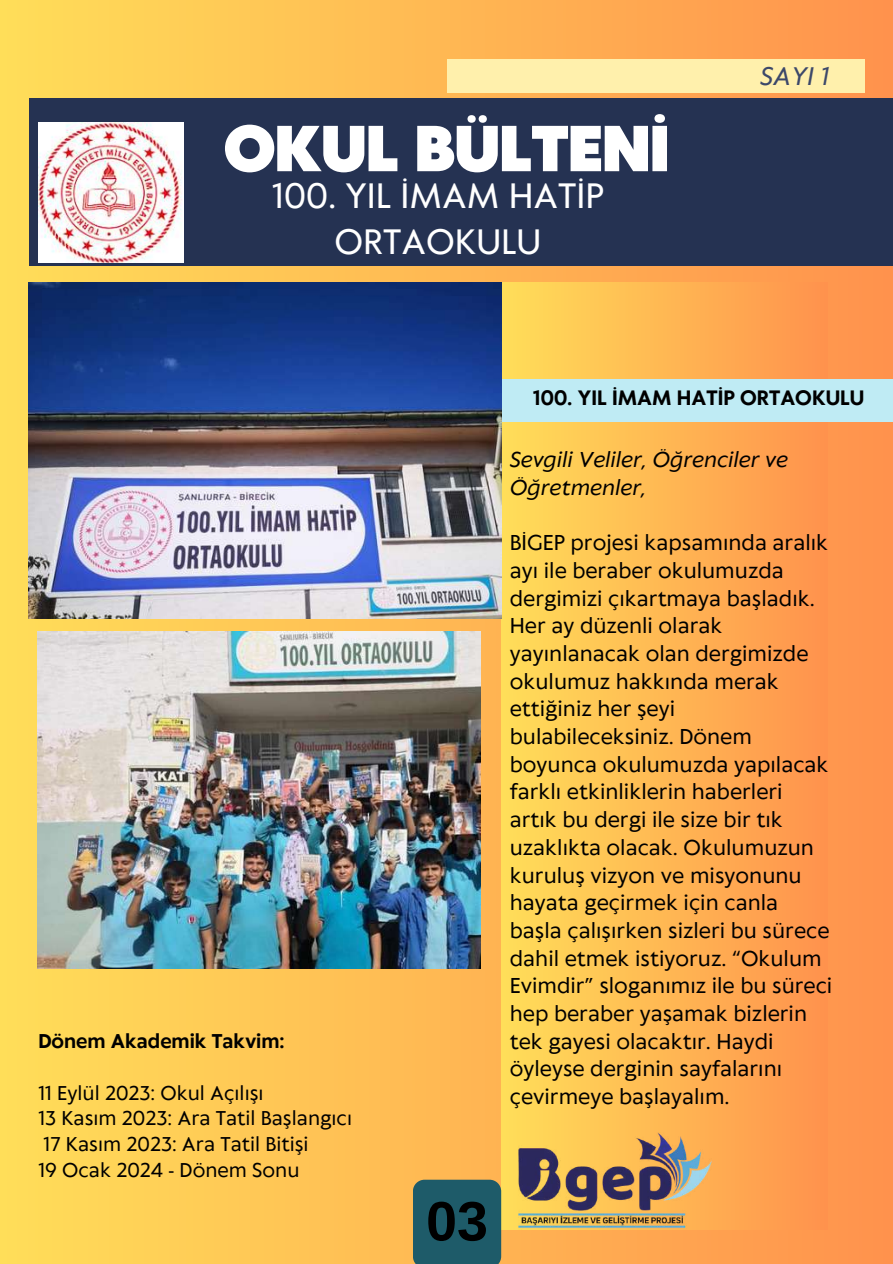
<style>
.page{position:relative;width:893px;height:1264px;background:#fff}
.page>*{position:absolute;margin:0;border:0;box-sizing:border-box;transform-origin:0 0}
.t1{font:900 60.75px "Klein Text";color:#fff}
.t2{font:700 55.65px "Arimo";color:#000}
.t3{font:33px/46.2px "Klein Text";color:#fff;text-align:center}
.t4{font:italic 23.85px "Klein Text";color:#3c486a}
.t5{font:20.1px/27.6px "Klein Text";color:#000}
.t6{font:italic 20.1px/27.6px "Klein Text";color:#000}
.t7{font:700 19.5px "Klein Text";color:#000}
.t8{font:18.75px/25.7px "Klein Text";color:#000}
.t9{font:700 18.75px "Klein Text";color:#000}
</style>
<div class="page">
<div style="left:0;top:0;width:892px;height:1263px;background:linear-gradient(to right,#fedd59,#ff934f)"></div>
<div style="left:501px;top:282px;width:326px;height:947px;background:linear-gradient(to right,#ffde59,#ff924d)"></div>
<div style="left:29px;top:98px;width:863px;height:168px;background:#253252"></div>
<div style="left:446px;top:59px;width:418px;height:33px;background:#fff0ac"></div>
<div style="left:501px;top:380px;width:391px;height:42px;background:#bfebf4"></div>
<img style="left:29px;top:282px;width:472px;height:337px">
<img style="left:37px;top:631px;width:443px;height:337px">
<img style="left:38px;top:123px;width:145px;height:139px">
<img style="left:518px;top:1129px;width:193px;height:100px">
<div style="left:413px;top:1179px;width:88px;height:84px;background:#1e5b69"></div>
<h1 class="t1" style="left:224px;top:118px;width:446px">OKUL BÜLTENİ</h1>
<h3 class="t3" style="left:272px;top:175px;width:333px">100. YIL İMAM HATİP<br>ORTAOKULU</h3>
<p class="t4" style="left:760px;top:64px;width:70px">SAYI 1</p>
<p class="t9" style="left:38px;top:1031px;width:248px">Dönem Akademik Takvim:</p>
<p class="t8" style="left:38px;top:1081px;width:315px">11 Eylül 2023: Okul Açılışı<br>13 Kasım 2023: Ara Tatil Başlangıcı<br>17 Kasım 2023: Ara Tatil Bitişi<br>19 Ocak 2024 - Dönem Sonu</p>
<p class="t7" style="left:533px;top:388px;width:332px">100. YIL İMAM HATİP ORTAOKULU</p>
<p class="t6" style="left:510px;top:447px;width:279px">Sevgili Veliler, Öğrenciler ve<br>Öğretmenler,</p>
<p class="t5" style="left:510px;top:530px;width:324px">BİGEP projesi kapsamında aralık ayı ile beraber okulumuzda dergimizi çıkartmaya başladık.<br>Her ay düzenli olarak yayınlanacak olan dergimizde okulumuz hakkında merak ettiğiniz her şeyi bulabileceksiniz. Dönem boyunca okulumuzda yapılacak farklı etkinliklerin haberleri artık bu dergi ile size bir tık uzaklıkta olacak. Okulumuzun kuruluş vizyon ve misyonunu hayata geçirmek için canla başla çalışırken sizleri bu sürece dahil etmek istiyoruz. “Okulum<br>Evimdir” sloganımız ile bu süreci hep beraber yaşamak bizlerin tek gayesi olacaktır. Haydi öyleyse derginin sayfalarını çevirmeye başlayalım.</p>
<h2 class="t2" style="left:426px;top:1190px;width:63px">03</h2>
</div>
